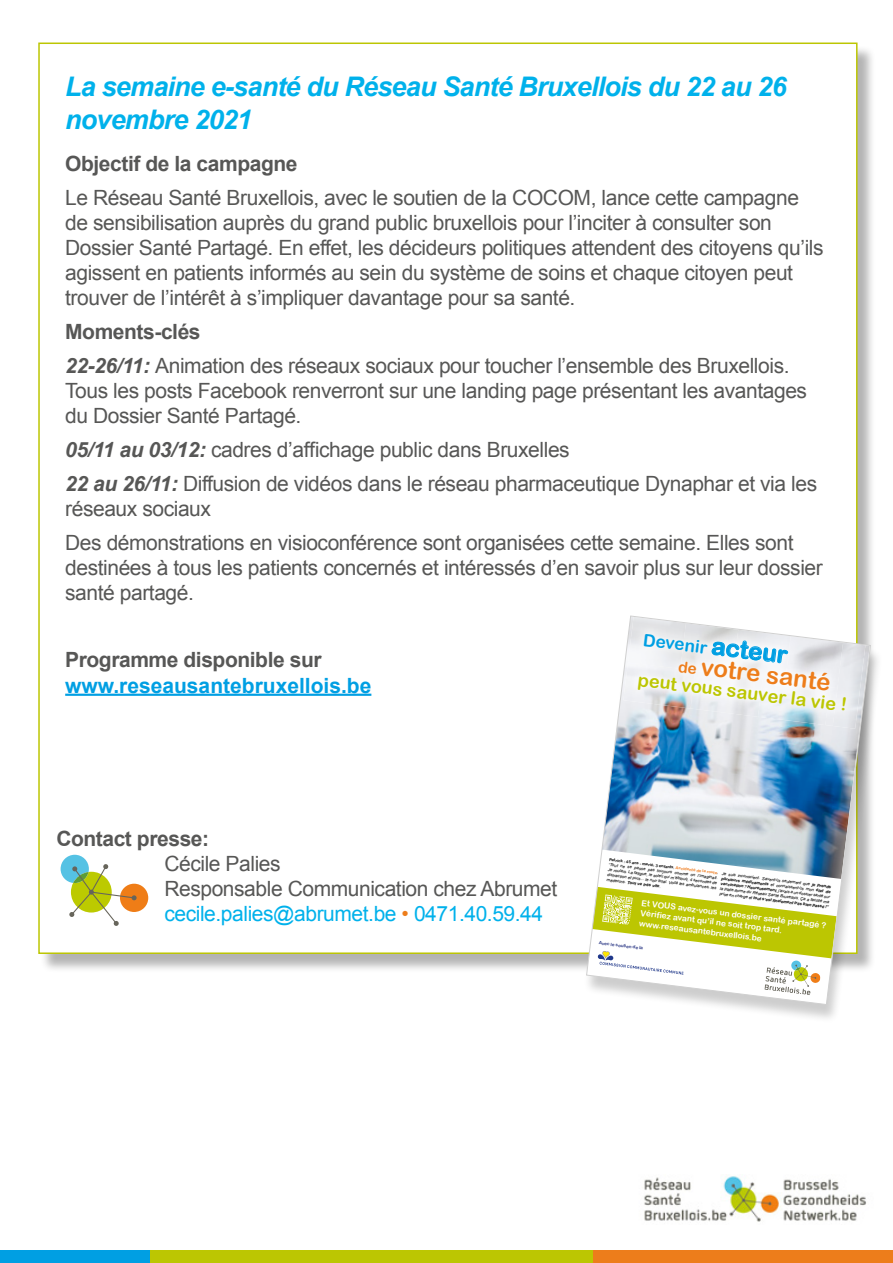
<style>
.page{position:relative;width:893px;height:1263px;background:#fff}
.page>*{position:absolute;margin:0;border:0;box-sizing:border-box;transform-origin:0 0}
.t1{font:italic 700 27px/32.4px "Arial";letter-spacing:-.03em;color:#00b1eb}
.t2{font:24px "Arial Rounded MT Bold";color:#ed7d1b}
.t3{font:21px/25.2px "Arial";letter-spacing:-.02em;color:#575756}
.t4{font:700 21px "Arial";letter-spacing:-.02em;color:#575756}
.t5{font:700 21px "Arial";color:#009fe3}
.t6{font:18.15px "Arial Rounded MT Bold";color:#bcc602}
.t7{font:17.25px "Arial Rounded MT Bold";color:#009fe3}
.t8{font:8.25px/10.2px "Arial Rounded MT Bold";color:#fff}
.t9{font:4.5px "Arial Rounded MT Bold";color:#283583}
.t10{font:italic 4.2px/5.1px "Arial";color:#000;text-align:justify}
.t11{font:4.05px "Arial Rounded MT Bold";color:#000}
.s1{font-weight:700}
.s2{font-weight:700;font-style:italic}
.s3{font-size:24px}
.s4{font-size:15.3px}
.s5{color:#00b1eb}
.s6{color:#ed7d1b}
.s7{color:#ef7b1e}
.s8{font-size:3.9px}
.s9{font-weight:700;font-size:3.9px}
</style>
<div class="page">
<div style="left:0;top:1251px;width:893px;height:12px;background:#009fe3"></div>
<div style="left:150px;top:1251px;width:743px;height:12px;background:#bcc602"></div>
<div style="left:594px;top:1251px;width:299px;height:12px;background:#ed7d1b"></div>
<img style="left:644px;top:1176px;width:222px;height:46px">
<div style="left:40px;top:44px;width:836px;height:928px;background:#000;opacity:.3"></div>
<div style="left:38px;top:43px;width:819px;height:911px;background:#fff;border:2px solid #bcc602"></div>
<hr style="left:65px;top:694px;width:306px;height:2px;background:#009fe3">
<div style="left:583px;top:619px;width:300px;height:405px;background:#000;opacity:.2"></div>
<img style="left:586px;top:616px;width:285px;height:389px">
<div style="left:120px;top:884px;width:28px;height:28px;background:#ef7d17;border-radius:50%"></div>
<svg style="left:61px;top:855px;width:76px;height:71px"></svg>
<p class="t1" style="left:65px;top:72px;width:723px">La semaine e-santé du Réseau Santé Bruxellois du 22 au 26 novembre 2021</p>
<p class="t4" style="left:65px;top:150px;width:234px">Objectif de la campagne</p>
<p class="t3" style="left:65px;top:185px;width:760px">Le Réseau Santé Bruxellois, avec le soutien de la COCOM, lance cette campagne de sensibilisation auprès du grand public bruxellois pour l’inciter à consulter son Dossier Santé Partagé. En effet, les décideurs politiques attendent des citoyens qu’ils agissent en patients informés au sein du système de soins et chaque citoyen peut trouver de l’intérêt à s’impliquer davantage pour sa santé.</p>
<p class="t3" style="left:65px;top:315px;width:726px;line-height:33.8px"><span class="s1">Moments-clés<br></span><span class="s2">22-26/11:</span> Animation des réseaux sociaux pour toucher l’ensemble des Bruxellois.</p>
<p class="t3" style="left:65px;top:378px;width:743px">Tous les posts Facebook renverront sur une landing page présentant les avantages du Dossier Santé Partagé.</p>
<p class="t3" style="left:65px;top:433px;width:753px;line-height:33.8px"><span class="s2">05/11 au 03/12:</span> cadres d’affichage public dans Bruxelles<br><span class="s2">22 au 26/11:</span> Diffusion de vidéos dans le réseau pharmaceutique Dynaphar et via les</p>
<p class="t3" style="left:65px;top:492px;width:730px;line-height:33.8px">réseaux sociaux<br>Des démonstrations en visioconférence sont organisées cette semaine. Elles sont</p>
<p class="t3" style="left:65px;top:555px;width:759px">destinées à tous les patients concernés et intéressés d’en savoir plus sur leur dossier santé partagé.</p>
<p class="t4" style="left:65px;top:646px;width:258px">Programme disponible sur</p>
<p class="t5" style="left:65px;top:671px;width:308px">www.reseausantebruxellois.be</p>
<p class="t7" style="left:644px;top:629px;width:147px;rotate:7deg">Devenir <span class="s3">acteur</span></p>
<p class="t6" style="left:639px;top:668px;width:212px;rotate:7deg">peut vous sauver la vie !</p>
<p class="t2" style="left:680px;top:649px;width:155px;rotate:7deg"><span class="s4">de</span> votre santé</p>
<p class="t4" style="left:56px;top:824px;width:154px">Contact presse:</p>
<p class="t3" style="left:164px;top:851px;width:394px">Cécile Palies<br>Responsable Communication chez Abrumet <span class="s5">cecile.palies@abrumet.be</span> <span class="s6">•</span> <span class="s5">0471.40.59.44</span></p>
<p class="t11" style="left:610px;top:857px;width:111px;rotate:7deg">Patrick : 45 ans - marié, 3 enfants. <span class="s7">Accidenté de la route</span>.</p>
<p class="t10" style="left:609px;top:862px;width:111px;rotate:7deg"><span class="s8">“</span>Tout ne se passe pas toujours comme on l’imaginait.<br>Je roulais. La fatigue, le soleil qui m’éblouit, 4 secondes de distraction et puis... le noir total. Voilà les ambulances, les médecins. <span class="s1">Tout va très vite</span>.</p>
<p class="t10" style="left:722px;top:871px;width:111px;rotate:7deg">Je suis inconscient. Savent-ils seulement que <span class="s1">je prends plusieurs médicaments</span> et connaissent-ils mon <span class="s1">état de vaccination</span> ? <span class="s1">Heureusement</span>, j’avais a un dossier santé sur la plate-forme du Réseau Santé Bruxellois. Ça a facilité ma prise en charge et <span class="s1">tout s’est fi nalement très bien passé !</span><span class="s9">”</span></p>
<p class="t8" style="left:642px;top:897px;width:187px;rotate:7deg">Et VOUS avez-vous un dossier santé partagé ?<br>Vérifiez avant qu’il ne soit trop tard. www.reseausantebruxellois.be</p>
<p class="t9" style="left:599px;top:940px;width:46px;rotate:7deg">Avec le soutien de la</p>
</div>
